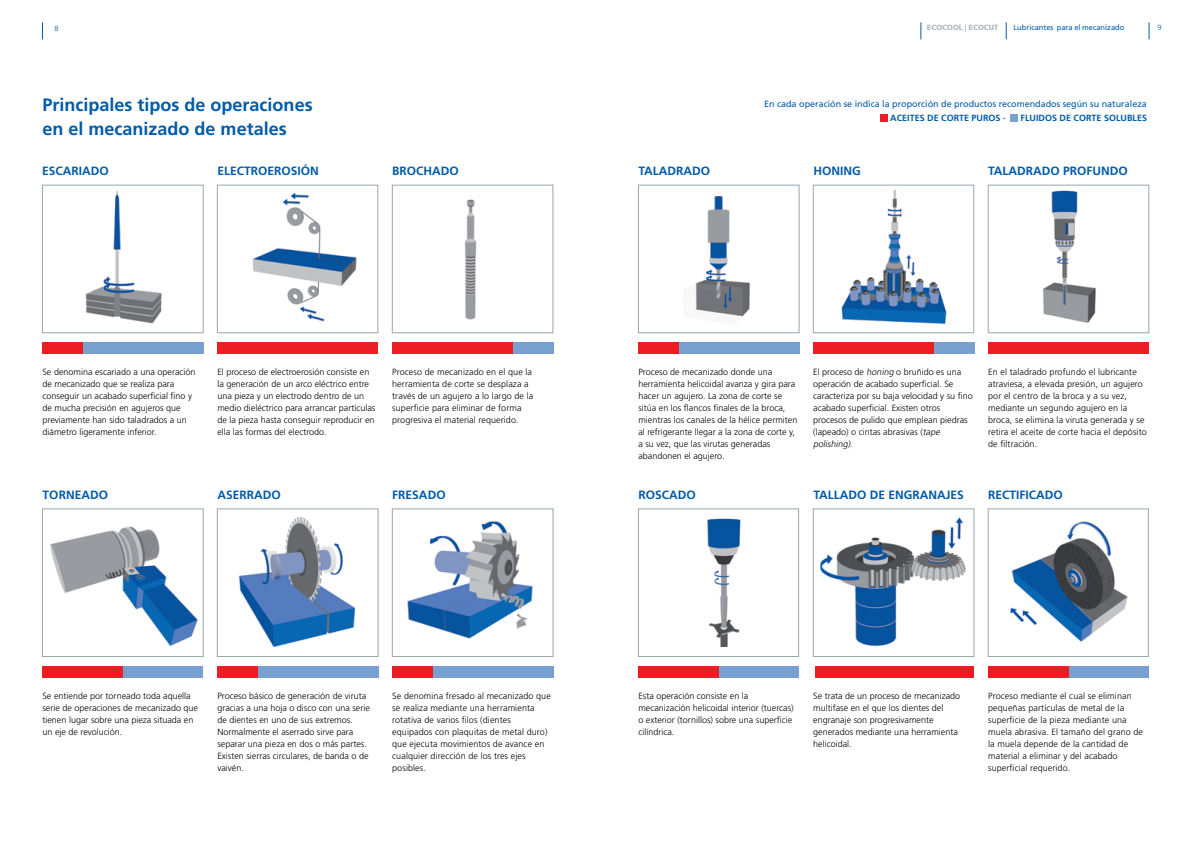
<style>
.page{position:relative;width:1191px;height:842px;background:#fff}
.page>*{position:absolute;margin:0;border:0;box-sizing:border-box;transform-origin:0 0}
.t1{font:700 18px/24px "Frutiger LT Std";color:#005baa}
.t2{font:700 12px "Frutiger LT Std";color:#005baa}
.t3{font:300 9px/12px "Frutiger LT Std";color:#000}
.t4{font:9px "Frutiger LT Std";color:#005baa}
.t5{font:700 9px "Frutiger LT Std";color:#005baa}
.t6{font:7.5px "Frutiger LT Std";color:#005baa}
.t7{font:900 7.5px "Frutiger LT Std";color:#acbac2}
.t8{font:300 7.5px "Frutiger LT Std";color:#005baa}
.s1{font-style:italic}
</style>
<div class="page">
<svg style="left:42px;top:22px;width:1px;height:17px"></svg>
<svg style="left:1006px;top:22px;width:1px;height:17px"></svg>
<svg style="left:920px;top:22px;width:1px;height:17px"></svg>
<svg style="left:1148px;top:22px;width:1px;height:17px"></svg>
<div style="left:217px;top:343px;width:161px;height:11px;background:#ed1d24"></div>
<div style="left:988px;top:343px;width:161px;height:11px;background:#ed1d24"></div>
<img style="left:85px;top:190px;width:77px;height:134px">
<div style="left:42px;top:185px;width:161px;height:148px;border:1px solid #97a8b0"></div>
<img style="left:695px;top:196px;width:55px;height:121px">
<div style="left:638px;top:185px;width:161px;height:148px;border:1px solid #97a8b0"></div>
<img style="left:50px;top:526px;width:148px;height:121px">
<div style="left:42px;top:509px;width:161px;height:148px;border:1px solid #97a8b0"></div>
<img style="left:707px;top:518px;width:34px;height:128px">
<div style="left:638px;top:509px;width:160px;height:148px;border:1px solid #97a8b0"></div>
<img style="left:252px;top:193px;width:105px;height:129px">
<div style="left:217px;top:185px;width:161px;height:148px;border:1px solid #97a8b0"></div>
<img style="left:841px;top:190px;width:106px;height:135px">
<div style="left:813px;top:185px;width:161px;height:148px;border:1px solid #97a8b0"></div>
<img style="left:238px;top:517px;width:118px;height:130px">
<div style="left:217px;top:509px;width:161px;height:148px;border:1px solid #97a8b0"></div>
<img style="left:820px;top:517px;width:146px;height:130px">
<div style="left:813px;top:509px;width:161px;height:148px;border:1px solid #97a8b0"></div>
<img style="left:464px;top:199px;width:13px;height:121px">
<div style="left:392px;top:185px;width:161px;height:148px;border:1px solid #97a8b0"></div>
<img style="left:1042px;top:190px;width:54px;height:133px">
<div style="left:988px;top:185px;width:161px;height:148px;border:1px solid #97a8b0"></div>
<img style="left:407px;top:521px;width:126px;height:118px">
<div style="left:392px;top:509px;width:161px;height:148px;border:1px solid #97a8b0"></div>
<img style="left:1010px;top:521px;width:118px;height:121px">
<div style="left:988px;top:509px;width:160px;height:148px;border:1px solid #97a8b0"></div>
<div style="left:392px;top:343px;width:157px;height:11px;background:#ed1d24"></div>
<div style="left:513px;top:343px;width:40px;height:11px;background:#79a1cf"></div>
<div style="left:66px;top:343px;width:137px;height:11px;background:#79a1cf"></div>
<div style="left:43px;top:343px;width:40px;height:11px;background:#ed1d24"></div>
<div style="left:241px;top:666px;width:137px;height:12px;background:#79a1cf"></div>
<div style="left:218px;top:666px;width:40px;height:12px;background:#ed1d24"></div>
<div style="left:638px;top:666px;width:160px;height:12px;background:#79a1cf"></div>
<div style="left:638px;top:666px;width:81px;height:12px;background:#ed1d24"></div>
<div style="left:880px;top:114px;width:7px;height:8px;background:#ed1d24"></div>
<div style="left:1010px;top:114px;width:7px;height:8px;background:#79a1cf"></div>
<div style="left:815px;top:666px;width:159px;height:12px;background:#ed1d24"></div>
<div style="left:416px;top:666px;width:137px;height:12px;background:#79a1cf"></div>
<div style="left:393px;top:666px;width:40px;height:12px;background:#ed1d24"></div>
<div style="left:662px;top:343px;width:137px;height:11px;background:#79a1cf"></div>
<div style="left:638px;top:343px;width:41px;height:11px;background:#ed1d24"></div>
<div style="left:813px;top:343px;width:156px;height:11px;background:#ed1d24"></div>
<div style="left:934px;top:343px;width:40px;height:11px;background:#79a1cf"></div>
<div style="left:987px;top:666px;width:161px;height:12px;background:#79a1cf"></div>
<div style="left:987px;top:666px;width:81px;height:12px;background:#ed1d24"></div>
<div style="left:42px;top:666px;width:161px;height:12px;background:#79a1cf"></div>
<div style="left:42px;top:666px;width:81px;height:12px;background:#ed1d24"></div>
<p class="t8" style="left:55px;top:24px;width:6px">8</p>
<p class="t7" style="left:926px;top:23px;width:73px">ECOCOOL | ECOCUT</p>
<p class="t6" style="left:1013px;top:23px;width:112px">Lubricantes para el mecanizado</p>
<p class="t8" style="left:1157px;top:23px;width:6px">9</p>
<h1 class="t1" style="left:43px;top:93px;width:272px">Principales tipos de operaciones en el mecanizado de metales</h1>
<p class="t4" style="left:764px;top:99px;width:384px">En cada operación se indica la proporción de productos recomendados según su naturaleza</p>
<p class="t5" style="left:890px;top:113px;width:117px">ACEITES DE CORTE PUROS ·</p>
<p class="t5" style="left:1020px;top:113px;width:128px">FLUIDOS DE CORTE SOLUBLES</p>
<h2 class="t2" style="left:217px;top:164px;width:103px">ELECTROEROSIÓN</h2>
<h2 class="t2" style="left:813px;top:164px;width:49px">HONING</h2>
<h2 class="t2" style="left:42px;top:164px;width:68px">ESCARIADO</h2>
<h2 class="t2" style="left:638px;top:164px;width:73px">TALADRADO</h2>
<h2 class="t2" style="left:392px;top:164px;width:68px">BROCHADO</h2>
<h2 class="t2" style="left:988px;top:164px;width:141px">TALADRADO PROFUNDO</h2>
<p class="t3" style="left:392px;top:366px;width:143px">Proceso de mecanizado en el que la herramienta de corte se desplaza a través de un agujero a lo largo de la superficie para eliminar de forma progresiva el material requerido.</p>
<p class="t3" style="left:988px;top:366px;width:160px">En el taladrado profundo el lubricante atraviesa, a elevada presión, un agujero por el centro de la broca y a su vez, mediante un segundo agujero en la broca, se elimina la viruta generada y se retira el aceite de corte hacia el depósito de filtración.</p>
<p class="t3" style="left:217px;top:366px;width:159px">El proceso de electroerosión consiste en la generación de un arco eléctrico entre una pieza y un electrodo dentro de un medio dieléctrico para arrancar partículas de la pieza hasta conseguir reproducir en ella las formas del electrodo.</p>
<p class="t3" style="left:813px;top:366px;width:161px">El proceso de <span class="s1">honing</span> o bruñido es una operación de acabado superficial. Se caracteriza por su baja velocidad y su fino acabado superficial. Existen otros procesos de pulido que emplean piedras (lapeado) o cintas abrasivas (<span class="s1">tape polishing)</span>.</p>
<p class="t3" style="left:42px;top:366px;width:155px">Se denomina escariado a una operación de mecanizado que se realiza para conseguir un acabado superficial fino y de mucha precisión en agujeros que previamente han sido taladrados a un diámetro ligeramente inferior.</p>
<p class="t3" style="left:638px;top:366px;width:161px">Proceso de mecanizado donde una herramienta helicoidal avanza y gira para hacer un agujero. La zona de corte se sitúa en los flancos finales de la broca, mientras los canales de la hélice permiten al refrigerante llegar a la zona de corte y, a su vez, que las virutas generadas abandonen el agujero.</p>
<h2 class="t2" style="left:43px;top:488px;width:67px">TORNEADO</h2>
<h2 class="t2" style="left:638px;top:488px;width:59px">ROSCADO</h2>
<h2 class="t2" style="left:217px;top:488px;width:65px">ASERRADO</h2>
<h2 class="t2" style="left:392px;top:488px;width:55px">FRESADO</h2>
<h2 class="t2" style="left:988px;top:488px;width:76px">RECTIFICADO</h2>
<h2 class="t2" style="left:813px;top:488px;width:152px">TALLADO DE ENGRANAJES</h2>
<p class="t3" style="left:392px;top:690px;width:160px">Se denomina fresado al mecanizado que se realiza mediante una herramienta rotativa de varios filos (dientes equipados con plaquitas de metal duro) que ejecuta movimientos de avance en cualquier dirección de los tres ejes posibles.</p>
<p class="t3" style="left:988px;top:690px;width:156px">Proceso mediante el cual se eliminan pequeñas partículas de metal de la superficie de la pieza mediante una muela abrasiva. El tamaño del grano de la muela depende de la cantidad de material a eliminar y del acabado superficial requerido.</p>
<p class="t3" style="left:42px;top:690px;width:157px">Se entiende por torneado toda aquella serie de operaciones de mecanizado que tienen lugar sobre una pieza situada en un eje de revolución.</p>
<p class="t3" style="left:638px;top:690px;width:157px">Esta operación consiste en la mecanización helicoidal interior (tuercas) o exterior (tornillos) sobre una superficie cilíndrica.</p>
<p class="t3" style="left:217px;top:690px;width:154px">Proceso básico de generación de viruta gracias a una hoja o disco con una serie de dientes en uno de sus extremos.<br>Normalmente el aserrado sirve para separar una pieza en dos o más partes.<br>Existen sierras circulares, de banda o de vaivén.</p>
<p class="t3" style="left:813px;top:690px;width:148px">Se trata de un proceso de mecanizado multifase en el que los dientes del engranaje son progresivamente generados mediante una herramienta helicoidal.</p>
</div>
